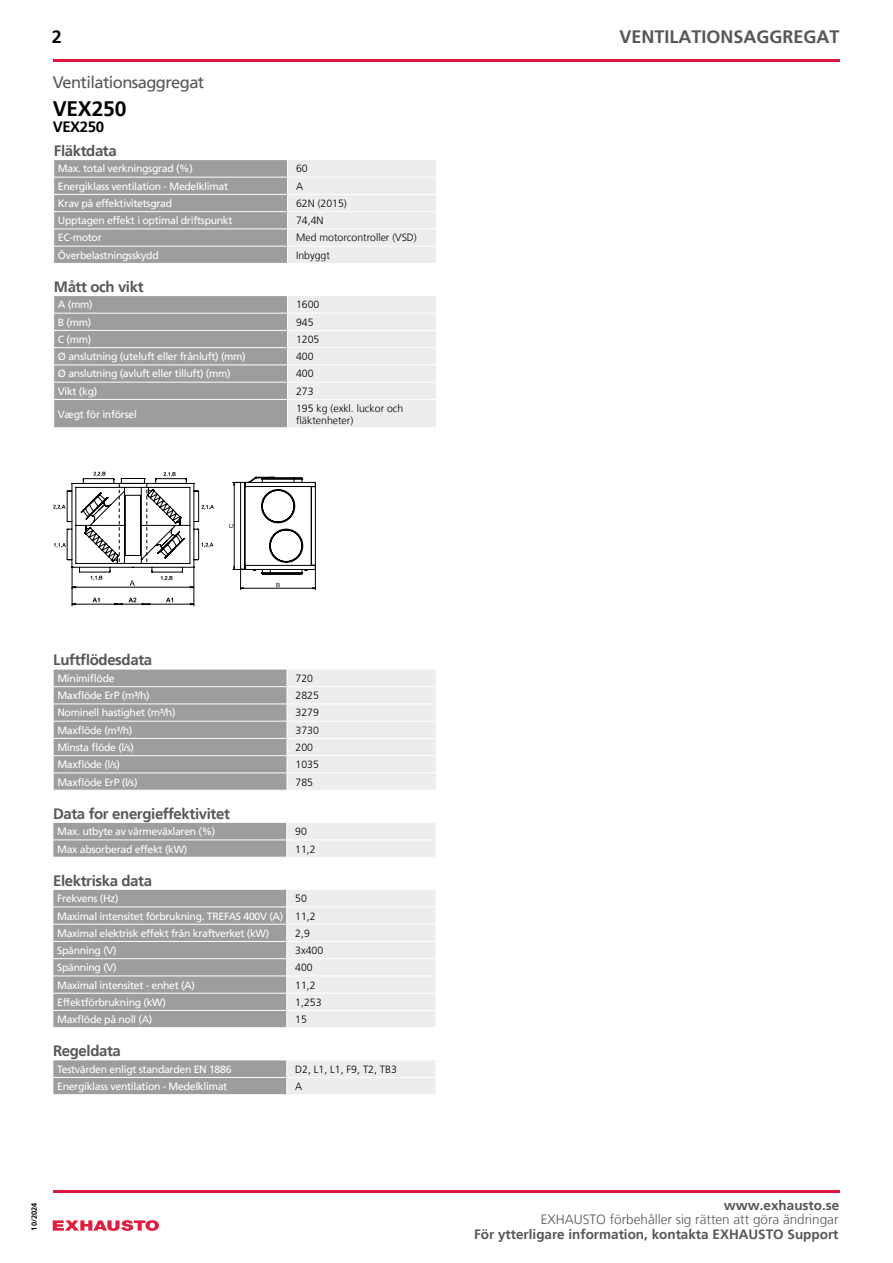
<style>
.page{position:relative;width:893px;height:1263px;background:#fff}
.page>*{position:absolute;margin:0;border:0;box-sizing:border-box;transform-origin:0 0}
.t1{font:700 21px "Frutiger LT";letter-spacing:-.01em;color:#000}
.t2{font:700 18px "Frutiger LT";color:#575756}
.t3{font:700 18px "Frutiger LT";color:#000}
.t4{font:16.5px "Frutiger LT";letter-spacing:-.035em;color:#575756}
.t5{font:700 15px "Frutiger LT";letter-spacing:-.025em;color:#575756}
.t6{font:700 15px "Frutiger LT";letter-spacing:-.025em;color:#000}
.t7{font:700 13.5px "Frutiger LT";color:#575756}
.t8{font:300 13.5px "Frutiger LT";color:#575756}
.t9{font:10.5px/17.2px "Frutiger LT";letter-spacing:-.03em;color:#fff}
.t10{font:300 10.5px/12px "Frutiger LT";color:#000}
.t11{font:700 7.5px "Frutiger LT";color:#000}
.s1{font-weight:300;color:#000}
</style>
<div class="page">
<svg style="left:53px;top:1220px;width:106px;height:11px"></svg>
<hr style="left:53px;top:60px;width:786px;height:2px;background:#df1641">
<hr style="left:53px;top:1190px;width:786px;height:2px;background:#df1641">
<svg style="left:53px;top:160px;width:383px;height:103px;background:#bfbfbf"></svg>
<svg style="left:53px;top:296px;width:383px;height:132px;background:#bfbfbf"></svg>
<hr style="left:288px;top:427px;width:149px;height:1px;background:#fff">
<svg style="left:229px;top:477px;width:87px;height:113px"></svg>
<svg style="left:53px;top:472px;width:161px;height:134px"></svg>
<svg style="left:53px;top:669px;width:383px;height:121px;background:#c0c0bf"></svg>
<svg style="left:53px;top:822px;width:382px;height:35px;background:#c0c0bf"></svg>
<svg style="left:53px;top:889px;width:382px;height:139px;background:#c0c0bf"></svg>
<hr style="left:287px;top:1027px;width:149px;height:1px;background:#fff">
<svg style="left:53px;top:1060px;width:382px;height:35px;background:#bfbfbf"></svg>
<hr style="left:287px;top:1094px;width:149px;height:1px;background:#fff">
<h2 class="t3" style="left:52px;top:27px;width:12px">2</h2>
<h3 class="t4" style="left:53px;top:73px;width:153px">Ventilationsaggregat</h3>
<h1 class="t1" style="left:53px;top:96px;width:75px">VEX250</h1>
<h3 class="t6" style="left:53px;top:118px;width:53px">VEX250</h3>
<h3 class="t5" style="left:54px;top:142px;width:64px">Fläktdata</h3>
<p class="t9" style="left:58px;top:160px;width:137px">Max. total verkningsgrad (%)</p>
<p class="t10" style="left:296px;top:163px;width:13px">60</p>
<p class="t9" style="left:58px;top:177px;width:172px">Energiklass ventilation - Medelklimat</p>
<p class="t10" style="left:296px;top:180px;width:9px">A</p>
<p class="t9" style="left:58px;top:195px;width:116px">Krav på effektivitetsgrad</p>
<p class="t10" style="left:296px;top:197px;width:52px">62N (2015)</p>
<p class="t9" style="left:58px;top:212px;width:176px">Upptagen effekt i optimal driftspunkt</p>
<p class="t10" style="left:296px;top:215px;width:29px">74,4N</p>
<p class="t9" style="left:58px;top:229px;width:45px">EC-motor</p>
<p class="t10" style="left:296px;top:232px;width:122px">Med motorcontroller (VSD)</p>
<p class="t9" style="left:58px;top:246px;width:102px">Överbelastningsskydd</p>
<p class="t10" style="left:296px;top:249px;width:35px">Inbyggt</p>
<h3 class="t5" style="left:54px;top:278px;width:91px">Mått och vikt</h3>
<p class="t9" style="left:58px;top:296px;width:36px">A (mm)</p>
<p class="t10" style="left:296px;top:299px;width:25px">1600</p>
<p class="t9" style="left:58px;top:313px;width:35px">B (mm)</p>
<p class="t10" style="left:296px;top:316px;width:19px">945</p>
<p class="t9" style="left:58px;top:331px;width:35px">C (mm)</p>
<p class="t10" style="left:296px;top:333px;width:25px">1205</p>
<p class="t9" style="left:58px;top:348px;width:189px">Ø anslutning (uteluft eller frånluft) (mm)</p>
<p class="t10" style="left:296px;top:351px;width:19px">400</p>
<p class="t9" style="left:58px;top:365px;width:174px">Ø anslutning (avluft eller tilluft) (mm)</p>
<p class="t10" style="left:296px;top:368px;width:19px">400</p>
<p class="t9" style="left:58px;top:382px;width:41px">Vikt (kg)</p>
<p class="t10" style="left:296px;top:385px;width:19px">273</p>
<p class="t9" style="left:58px;top:405px;width:80px">Vægt för införsel</p>
<p class="t10" style="left:296px;top:402px;width:109px">195 kg (exkl. luckor och fläktenheter)</p>
<h2 class="t2" style="left:619px;top:27px;width:222px">VENTILATIONSAGGREGAT</h2>
<h3 class="t5" style="left:53px;top:651px;width:100px">Luftflödesdata</h3>
<p class="t9" style="left:57px;top:670px;width:59px">Minimiflöde</p>
<p class="t10" style="left:295px;top:672px;width:19px">720</p>
<p class="t9" style="left:57px;top:687px;width:94px">Maxflöde ErP (m³/h)</p>
<p class="t10" style="left:295px;top:690px;width:25px">2825</p>
<p class="t9" style="left:57px;top:704px;width:120px">Nominell hastighet (m³/h)</p>
<p class="t10" style="left:295px;top:707px;width:25px">3279</p>
<p class="t9" style="left:57px;top:721px;width:76px">Maxflöde (m³/h)</p>
<p class="t10" style="left:295px;top:724px;width:25px">3730</p>
<p class="t9" style="left:57px;top:739px;width:78px">Minsta flöde (l/s)</p>
<p class="t10" style="left:295px;top:741px;width:19px">200</p>
<p class="t9" style="left:57px;top:756px;width:64px">Maxflöde (l/s)</p>
<p class="t10" style="left:295px;top:759px;width:25px">1035</p>
<p class="t9" style="left:57px;top:773px;width:82px">Maxflöde ErP (l/s)</p>
<p class="t10" style="left:295px;top:776px;width:19px">785</p>
<h3 class="t5" style="left:53px;top:804px;width:178px">Data for energieffektivitet</h3>
<p class="t9" style="left:57px;top:823px;width:160px">Max. utbyte av värmeväxlaren (%)</p>
<p class="t10" style="left:295px;top:826px;width:13px">90</p>
<p class="t9" style="left:57px;top:840px;width:132px">Max absorberad effekt (kW)</p>
<p class="t10" style="left:295px;top:843px;width:22px">11,2</p>
<h3 class="t5" style="left:53px;top:871px;width:100px">Elektriska data</h3>
<p class="t9" style="left:57px;top:890px;width:63px">Frekvens (Hz)</p>
<p class="t9" style="left:57px;top:890px;width:260px;text-indent:238px"><span class="s1">50<br></span>Maximal intensitet förbrukning. TREFAS 400V (A) <span class="s1">11,2<br></span>Maximal elektrisk effekt från kraftverket (kW)</p>
<p class="t10" style="left:295px;top:927px;width:16px">2,9</p>
<p class="t9" style="left:57px;top:942px;width:61px">Spänning (V)</p>
<p class="t10" style="left:295px;top:944px;width:30px">3x400</p>
<p class="t9" style="left:57px;top:959px;width:61px">Spänning (V)</p>
<p class="t10" style="left:295px;top:962px;width:19px">400</p>
<p class="t9" style="left:57px;top:976px;width:139px">Maximal intensitet - enhet (A)</p>
<p class="t10" style="left:295px;top:979px;width:22px">11,2</p>
<p class="t9" style="left:57px;top:993px;width:110px">Effektförbrukning (kW)</p>
<p class="t10" style="left:295px;top:996px;width:28px">1,253</p>
<p class="t9" style="left:57px;top:1011px;width:97px">Maxflöde på noll (A)</p>
<p class="t10" style="left:295px;top:1013px;width:13px">15</p>
<h3 class="t5" style="left:53px;top:1042px;width:69px">Regeldata</h3>
<p class="t9" style="left:57px;top:1060px;width:176px">Testvärden enligt standarden EN 1886</p>
<p class="t10" style="left:295px;top:1063px;width:103px">D2, L1, L1, F9, T2, TB3</p>
<p class="t9" style="left:57px;top:1078px;width:172px">Energiklass ventilation - Medelklimat</p>
<p class="t10" style="left:295px;top:1080px;width:9px">A</p>
<p class="t11" style="left:30px;top:1230px;width:29px;rotate:-90deg">10/2024</p>
<p class="t7" style="left:724px;top:1198px;width:117px">www.exhausto.se</p>
<p class="t8" style="left:541px;top:1212px;width:299px">EXHAUSTO förbehåller sig rätten att göra ändringar</p>
<p class="t7" style="left:474px;top:1226px;width:366px">För ytterligare information, kontakta EXHAUSTO Support</p>
</div>
